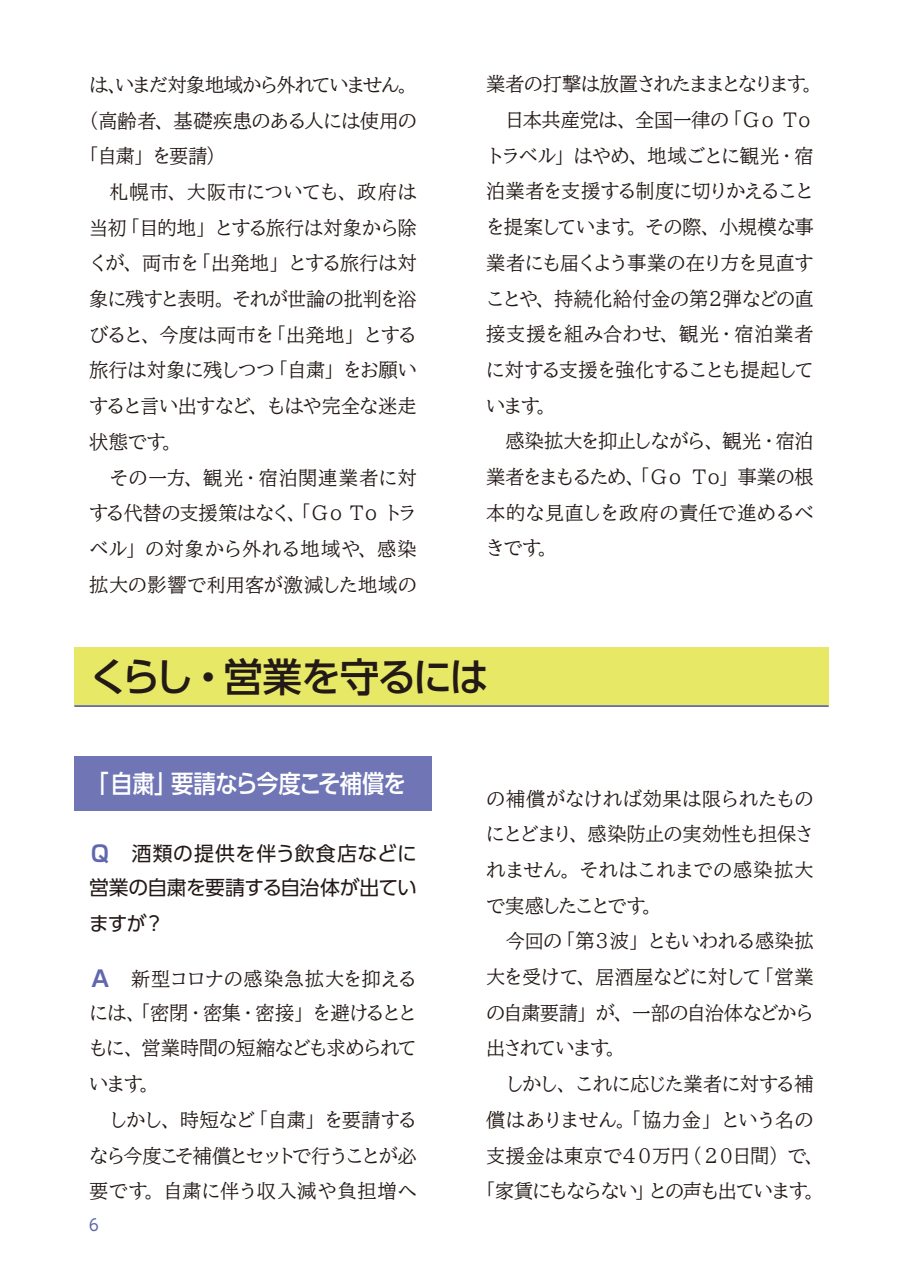
<style>
.page{position:relative;width:903px;height:1275px;background:#fff}
.page>*{position:absolute;margin:0;border:0;box-sizing:border-box;transform-origin:0 0}
.大見出し{font:500 39.73px "UD Shin Go Pro";letter-spacing:-.07em;color:#231916}
.中見出し{font:500 24.85px "UD Shin Go C Oniz Pr 6";letter-spacing:-.03em;color:#fff}
.本文_太字{font:19.78px/35px "UD Shin Go Pro";letter-spacing:-.01em;color:#231916;text-align:justify}
.本文{font:19.25px/35.7px "BIZ UD Mincho Medium";letter-spacing:-.035em;color:#231916;text-align:justify}
.本文-2{font:19.25px/35.7px "BIZ UD Mincho Medium";letter-spacing:-.065em;color:#231916;text-align:center}
.A本文{font:19.25px/35.2px "BIZ UD Mincho Medium";letter-spacing:-.04em;color:#231916;text-align:justify}
.本文-3{font:19.25px/35.7px "BIZ UD Mincho Medium";letter-spacing:-.055em;color:#231916}
.本文-4{font:19.25px "BIZ UD Mincho Medium";letter-spacing:-.07em;color:#231916}
.t1{font:16.1px "UD Shin Go C Oeiz Pr 6";color:#5f67ae}
.s1{font-family:"Shin Go Pro De";font-weight:700;font-size:22.4px;color:#5f67ae}
</style>
<div class="page">
<div style="left:74px;top:647px;width:754px;height:60px;background:#e7e966"></div>
<hr style="left:74px;top:705px;width:754px;height:2px;background:#5f67ae">
<div style="left:74px;top:756px;width:358px;height:54px;background:#7075b6"></div>
<p class="本文-3" style="left:79px;top:67px;width:358px;text-indent:10px">は、いまだ対象地域から外れていません。　（高齢者、基礎疾患のある人には使用の「自粛」を要請）</p>
<p class="本文" style="left:89px;top:174px;width:330px">　札幌市、大阪市についても、政府は当初「目的地」とする旅行は対象から除くが、両市を「出発地」とする旅行は対象に残すと表明。それが世論の批判を浴びると、今度は両市を「出発地」とする旅行は対象に残しつつ「自粛」をお願いすると言い出すなど、もはや完全な迷走状態です。</p>
<p class="本文" style="left:89px;top:459px;width:329px">　その一方、観光・宿泊関連業者に対する代替の支援策はなく、「Ｇｏ Ｔｏ　トラベル」の対象から外れる地域や、感染拡大の影響で利用客が激減した地域の</p>
<p class="本文-4" style="left:486px;top:74px;width:337px">業者の打撃は放置されたままとなります。</p>
<p class="本文" style="left:486px;top:102px;width:330px">　日本共産党は、全国一律の「Ｇｏ Ｔｏトラベル」はやめ、地域ごとに観光・宿泊業者を支援する制度に切りかえることを提案しています。その際、小規模な事業者にも届くよう事業の在り方を見直すことや、持続化給付金の第２弾などの直接支援を組み合わせ、観光・宿泊業者に対する支援を強化することも提起しています。</p>
<p class="本文" style="left:486px;top:423px;width:329px">　感染拡大を抑止しながら、観光・宿泊業者をまもるため、「Ｇｏ Ｔｏ」事業の根本的な見直しを政府の責任で進めるべきです。</p>
<p class="大見出し" style="left:89px;top:645px;width:402px">くらし・営業を守るには</p>
<p class="中見出し" style="left:87px;top:763px;width:321px">「自粛」要請なら今度こそ補償を</p>
<p class="本文_太字" style="left:89px;top:835px;width:329px"><span class="s1">Ｑ</span>　酒類の提供を伴う飲食店などに営業の自粛を要請する自治体が出ていますが？</p>
<p class="A本文" style="left:89px;top:961px;width:330px"><span class="s1">Ａ</span>　新型コロナの感染急拡大を抑えるには、「密閉・密集・密接」を避けるとともに、営業時間の短縮なども求められています。</p>
<p class="本文" style="left:89px;top:1102px;width:329px">　しかし、時短など「自粛」を要請するなら今度こそ補償とセットで行うことが必要です。自粛に伴う収入減や負担増へ</p>
<p class="t1" style="left:89px;top:1212px;width:11px">6</p>
<p class="本文" style="left:486px;top:780px;width:329px">の補償がなければ効果は限られたものにとどまり、感染防止の実効性も担保されません。それはこれまでの感染拡大で実感したことです。</p>
<p class="本文" style="left:486px;top:923px;width:329px">　今回の「第３波」ともいわれる感染拡大を受けて、居酒屋などに対して「営業の自粛要請」が、一部の自治体などから出されています。</p>
<p class="本文-2" style="left:476px;top:1066px;width:349px">　しかし、これに応じた業者に対する補償はありません。「協力金」という名の支援金は東京で４０万円（２０日間）で、「家賃にもならない」との声も出ています。</p>
</div>
